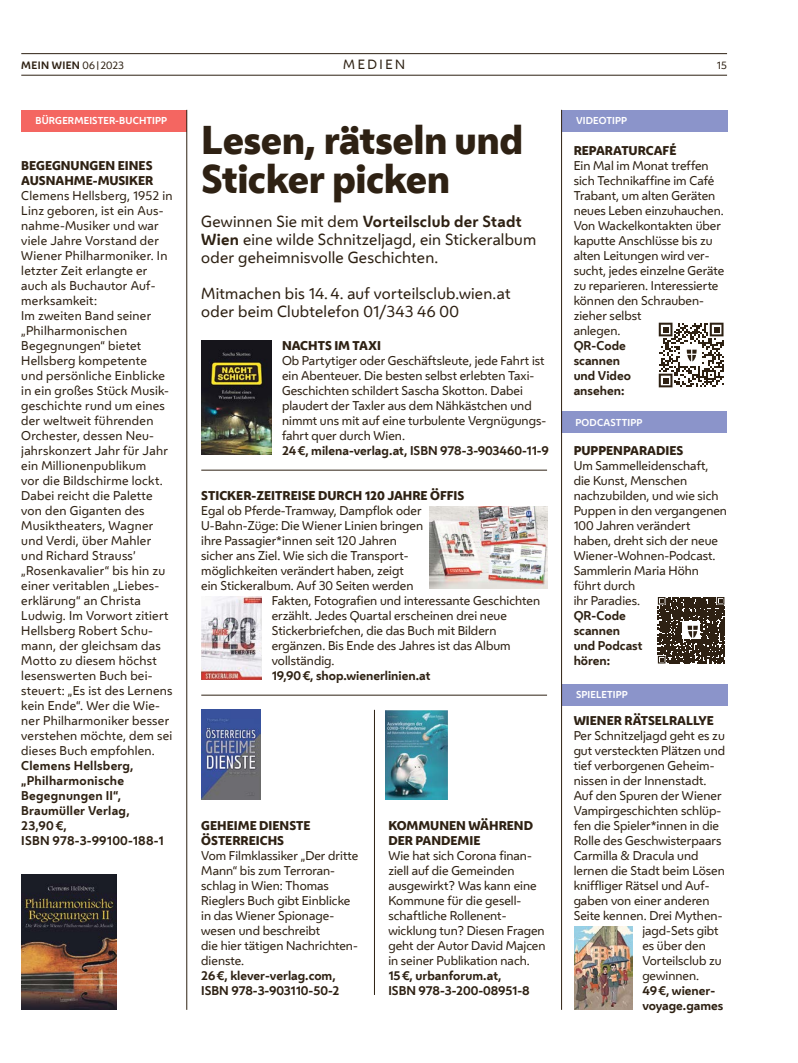
<style>
.page{position:relative;width:798px;height:1063px;background:#fff}
.page>*{position:absolute;margin:0;border:0;box-sizing:border-box;transform-origin:0 0}
.t1{font:800 37.5px/38.8px "Wiener Melange";letter-spacing:-.015em;color:#2e2113}
.t2{font:15px/18px "Wiener Melange";letter-spacing:.015em;color:#2e2113}
.t3{font:12.5px "Wiener Melange";color:#2e2113}
.Spalte_Infobox_Spalte_FT{font:11.88px/15px "Wiener Melange";color:#2e2113}
.Spalte_Infobox_Spalte_FT-2{font:11.88px/15px "Wiener Melange";letter-spacing:.02em;color:#2e2113}
.Spalte_Infobox_Spalte_Info{font:11.88px/15px "Wiener Melange";color:#2e2113}
.Spalte_Infobox_Spalte_Header{font:800 11.88px/15px "Wiener Melange";color:#2e2113}
.Spalte_Infobox_Spalte_Info-2{font:700 11.88px/15px "Wiener Melange";color:#2e2113}
.Spalte_Infobox_Spalte_FT-3{font:700 11.88px/15px "Wiener Melange";letter-spacing:.02em;color:#2e2113}
.Spalte_Infobox_Spalte_FT-4{font:700 11.88px/15px "Wiener Melange";color:#2e2113}
.t4{font:700 10px "Wiener Melange";letter-spacing:.035em;color:#2e2113}
.t5{font:10px "Wiener Melange";color:#2e2113}
.t6{font:700 9.38px "Wiener Melange";letter-spacing:.01em;color:#fff}
.s1{font-weight:400}
.s2{font-weight:400;font-size:7.5px}
.s3{font-weight:700}
</style>
<div class="page">
<hr style="left:21px;top:75px;width:705px;height:1px;background:#2e2113">
<hr style="left:21px;top:53px;width:705px;height:1px;background:#2e2113">
<div style="left:561px;top:411px;width:165px;height:22px;background:#8b94ca"></div>
<hr style="left:201px;top:695px;width:346px;height:1px;background:#2e2113">
<div style="left:21px;top:110px;width:166px;height:22px;background:#f46661"></div>
<hr style="left:186px;top:110px;width:1px;height:900px;background:#2e2113">
<img style="left:21px;top:875px;width:96px;height:135px">
<img style="left:385px;top:710px;width:62px;height:90px">
<img style="left:574px;top:926px;width:57px;height:84px">
<img style="left:201px;top:710px;width:59px;height:90px">
<hr style="left:374px;top:710px;width:1px;height:285px;background:#2e2113">
<div style="left:561px;top:110px;width:166px;height:22px;background:#8b94ca"></div>
<div style="left:561px;top:684px;width:166px;height:22px;background:#8b94ca"></div>
<hr style="left:561px;top:110px;width:1px;height:900px;background:#2e2113">
<svg style="left:724px;top:597px;width:1px;height:67px"></svg>
<svg style="left:657px;top:597px;width:67px;height:67px"></svg>
<svg style="left:658px;top:322px;width:66px;height:66px"></svg>
<svg style="left:658px;top:323px;width:65px;height:64px"></svg>
<hr style="left:201px;top:470px;width:346px;height:1px;background:#2e2113">
<img style="left:201px;top:596px;width:60px;height:84px">
<img style="left:429px;top:506px;width:118px;height:83px">
<img style="left:201px;top:340px;width:71px;height:115px">
<p class="t4" style="left:21px;top:57px;width:104px">MEIN WIEN <span class="s1">06</span><span class="s2">|</span><span class="s1">2023</span></p>
<p class="t3" style="left:343px;top:55px;width:24px">Medie</p>
<p class="t3" style="left:395px;top:55px;width:11px">n</p>
<p class="t5" style="left:716px;top:58px;width:12px">15</p>
<p class="t6" style="left:35px;top:113px;width:133px">BÜRGERMEISTER-BUCHTIPP</p>
<h1 class="Spalte_Infobox_Spalte_Header" style="left:21px;top:158px;width:133px">BEGEGNUNGEN EINES</h1>
<h1 class="Spalte_Infobox_Spalte_Header" style="left:21px;top:173px;width:134px">AUSNAHME-MUSIKER</h1>
<p class="Spalte_Infobox_Spalte_FT-2" style="left:21px;top:187px;width:153px">Clemens Hellsberg, 1952 in<br>Linz geboren, ist ein Aus&shy;nahme-Musiker und war viele Jahre Vorstand der<br>Wiener Philharmoniker. In letzter Zeit erlangte er auch als Buchautor Auf&shy;merksamkeit:<br>Im zweiten Band seiner „Philharmonischen<br>Begegnungen“ bietet<br>Hellsberg kompetente<br>und persönliche Einblicke in ein großes Stück Musik&shy;geschichte rund um eines der weltweit führenden<br>Orchester, dessen Neu&shy;jahrskonzert Jahr für Jahr ein Millionenpublikum<br>vor die Bildschirme lockt.<br>Dabei reicht die Palette von den Giganten des<br>Musiktheaters, Wagner und Verdi, über Mahler und Richard Strauss’ „Rosenkavalier“ bis hin zu einer veritablen „Liebes&shy;erklärung“ an Christa<br>Ludwig. Im Vorwort zitiert<br>Hellsberg Robert Schu&shy;mann, der gleichsam das<br>Motto zu diesem höchst lesenswerten Buch bei&shy;steuert: „Es ist des Lernens kein Ende“. Wer die Wie&shy;ner Philharmoniker besser verstehen möchte, dem sei dieses Buch empfohlen.</p>
<p class="Spalte_Infobox_Spalte_FT-3" style="left:21px;top:757px;width:144px">Clemens Hellsberg, „Philharmonische<br>Begegnungen II“,<br>Braumüller Verlag,<br>23,90 €,<br>ISBN 978-3-99100-188-1</p>
<p class="t1" style="left:201px;top:121px;width:323px">Lesen, rätseln und<br>Sticker picken</p>
<p class="t2" style="left:201px;top:211px;width:336px">Gewinnen Sie mit dem <span class="s3">Vorteilsclub der Stadt<br>Wien</span> eine wilde Schnitzeljagd, ein Stickeralbum oder geheimnisvolle Geschichten.</p>
<p class="t2" style="left:201px;top:283px;width:311px">Mitmachen bis 14. 4. auf vorteilsclub.wien.at oder beim Clubtelefon 01/343 46 00</p>
<h1 class="Spalte_Infobox_Spalte_Header" style="left:282px;top:338px;width:100px">NACHTS IM TAXI</h1>
<p class="Spalte_Infobox_Spalte_FT" style="left:282px;top:352px;width:265px">Ob Partytiger oder Geschäftsleute, jede Fahrt ist ein Abenteuer. Die besten selbst erlebten Taxi-Geschichten schildert Sascha Skotton. Dabei plaudert der Taxler aus dem Nähkästchen und nimmt uns mit auf eine turbulente Vergnügungs&shy;fahrt quer durch Wien.</p>
<p class="Spalte_Infobox_Spalte_Info-2" style="left:282px;top:442px;width:268px">24€, milena-verlag.at, ISBN 978-3-903460-11-9</p>
<h1 class="Spalte_Infobox_Spalte_Header" style="left:201px;top:488px;width:264px">STICKER-ZEITREISE DURCH 120 JAHRE ÖFFIS</h1>
<p class="Spalte_Infobox_Spalte_FT" style="left:201px;top:502px;width:222px">Egal ob Pferde-Tramway, Dampflok oder</p>
<p class="Spalte_Infobox_Spalte_FT" style="left:201px;top:517px;width:223px">U-Bahn-Züge: Die Wiener Linien bringen</p>
<p class="Spalte_Infobox_Spalte_FT" style="left:201px;top:532px;width:197px">ihre Passagier*innen seit 120 Jahren</p>
<p class="Spalte_Infobox_Spalte_FT" style="left:201px;top:547px;width:209px">sicher ans Ziel. Wie sich die Transport-</p>
<p class="Spalte_Infobox_Spalte_FT" style="left:201px;top:562px;width:204px">möglichkeiten verändert haben, zeigt</p>
<p class="Spalte_Infobox_Spalte_FT" style="left:201px;top:577px;width:213px">ein Stickeralbum. Auf 30 Seiten werden</p>
<p class="Spalte_Infobox_Spalte_FT" style="left:272px;top:592px;width:270px">Fakten, Fotografien und interessante Geschichten</p>
<p class="Spalte_Infobox_Spalte_FT" style="left:272px;top:607px;width:236px">erzählt. Jedes Quartal erscheinen drei neue</p>
<p class="Spalte_Infobox_Spalte_FT" style="left:272px;top:622px;width:226px">Stickerbriefchen, die das Buch mit Bildern</p>
<p class="Spalte_Infobox_Spalte_FT" style="left:272px;top:637px;width:240px">ergänzen. Bis Ende des Jahres ist das Album</p>
<p class="Spalte_Infobox_Spalte_FT" style="left:272px;top:652px;width:64px">vollständig.</p>
<p class="Spalte_Infobox_Spalte_Info-2" style="left:272px;top:667px;width:160px">19,90€, shop.wienerlinien.at</p>
<h1 class="Spalte_Infobox_Spalte_Header" style="left:201px;top:818px;width:111px">GEHEIME DIENSTE</h1>
<h1 class="Spalte_Infobox_Spalte_Header" style="left:201px;top:833px;width:84px">ÖSTERREICHS</h1>
<p class="Spalte_Infobox_Spalte_FT" style="left:201px;top:847px;width:158px">Vom Filmklassiker „Der dritte<br>Mann“ bis zum Terroran&shy;schlag in Wien: Thomas<br>Rieglers Buch gibt Einblicke in das Wiener Spionage&shy;wesen und beschreibt<br>die hier tätigen Nachrichten&shy;dienste.</p>
<p class="Spalte_Infobox_Spalte_Info-2" style="left:201px;top:967px;width:139px">26€, klever-verlag.com,<br>ISBN 978-3-903110-50-2</p>
<h1 class="Spalte_Infobox_Spalte_Header" style="left:388px;top:818px;width:146px">KOMMUNEN WÄHREND<br>DER PANDEMIE</h1>
<p class="Spalte_Infobox_Spalte_FT" style="left:388px;top:847px;width:159px">Wie hat sich Corona finan&shy;ziell auf die Gemeinden ausgewirkt? Was kann eine<br>Kommune für die gesell&shy;schaftliche Rollenent&shy;wicklung tun? Diesen Fragen geht der Autor David Majcen in seiner Publikation nach.</p>
<p class="Spalte_Infobox_Spalte_FT-4" style="left:388px;top:967px;width:115px">15€, urbanforum.at,</p>
<p class="Spalte_Infobox_Spalte_FT-4" style="left:388px;top:982px;width:143px">ISBN 978-3-200-08951-8</p>
<p class="t6" style="left:576px;top:113px;width:53px">VIDEOTIPP</p>
<h1 class="Spalte_Infobox_Spalte_Header" style="left:573px;top:143px;width:104px">REPARATURCAFÉ</h1>
<p class="Spalte_Infobox_Spalte_Info" style="left:573px;top:157px;width:152px">Ein Mal im Monat treffen sich Technikaffine im Café<br>Trabant, um alten Geräten neues Leben einzuhauchen.<br>Von Wackelkontakten über kaputte Anschlüsse bis zu alten Leitungen wird ver&shy;sucht, jedes einzelne Geräte zu reparieren. Interessierte können den Schrauben&shy;zieher selbst<br>anlegen.</p>
<p class="Spalte_Infobox_Spalte_Info-2" style="left:573px;top:337px;width:59px">QR-Code scannen und Video</p>
<p class="Spalte_Infobox_Spalte_Info-2" style="left:573px;top:382px;width:52px">ansehen:</p>
<p class="t6" style="left:575px;top:414px;width:68px">PODCASTTIPP</p>
<h1 class="Spalte_Infobox_Spalte_Header" style="left:573px;top:443px;width:111px">PUPPENPARADIES</h1>
<p class="Spalte_Infobox_Spalte_FT" style="left:573px;top:457px;width:155px">Um Sammelleidenschaft, die Kunst, Menschen nachzubilden, und wie sich<br>Puppen in den vergangenen<br>100 Jahren verändert haben, dreht sich der neue<br>Wiener-Wohnen-Podcast.<br>Sammlerin Maria Höhn führt durch<br>ihr Paradies.</p>
<p class="Spalte_Infobox_Spalte_Info-2" style="left:573px;top:607px;width:70px">QR-Code scannen und Podcast hören:</p>
<p class="t6" style="left:576px;top:687px;width:53px">SPIELETIPP</p>
<h1 class="Spalte_Infobox_Spalte_Header" style="left:573px;top:713px;width:142px">WIENER RÄTSELRALLYE</h1>
<p class="Spalte_Infobox_Spalte_FT" style="left:573px;top:727px;width:153px">Per Schnitzeljagd geht es zu</p>
<p class="Spalte_Infobox_Spalte_FT" style="left:573px;top:742px;width:153px">gut versteckten Plätzen und</p>
<p class="Spalte_Infobox_Spalte_FT" style="left:573px;top:757px;width:142px">tief verborgenen Geheim-</p>
<p class="Spalte_Infobox_Spalte_FT" style="left:573px;top:772px;width:134px">nissen in der Innenstadt.</p>
<p class="Spalte_Infobox_Spalte_FT" style="left:573px;top:787px;width:149px">Auf den Spuren der Wiener</p>
<p class="Spalte_Infobox_Spalte_FT" style="left:573px;top:802px;width:149px">Vampirgeschichten schlüp-</p>
<p class="Spalte_Infobox_Spalte_FT" style="left:573px;top:817px;width:147px">fen die Spieler*innen in die</p>
<p class="Spalte_Infobox_Spalte_FT" style="left:573px;top:832px;width:149px">Rolle des Geschwisterpaars</p>
<p class="Spalte_Infobox_Spalte_FT" style="left:573px;top:847px;width:126px">Carmilla &amp; Dracula und</p>
<p class="Spalte_Infobox_Spalte_FT" style="left:573px;top:862px;width:152px">lernen die Stadt beim Lösen</p>
<p class="Spalte_Infobox_Spalte_FT" style="left:573px;top:877px;width:137px">kniffliger Rätsel und Auf-</p>
<p class="Spalte_Infobox_Spalte_FT" style="left:573px;top:892px;width:137px">gaben von einer anderen</p>
<p class="Spalte_Infobox_Spalte_FT" style="left:573px;top:907px;width:150px">Seite kennen. Drei Mythen-</p>
<p class="Spalte_Infobox_Spalte_FT" style="left:642px;top:922px;width:78px">jagd-Sets gibt</p>
<p class="Spalte_Infobox_Spalte_FT" style="left:642px;top:937px;width:65px">es über den</p>
<p class="Spalte_Infobox_Spalte_FT" style="left:642px;top:952px;width:81px">Vorteilsclub zu</p>
<p class="Spalte_Infobox_Spalte_FT" style="left:642px;top:967px;width:58px">gewinnen.</p>
<p class="Spalte_Infobox_Spalte_FT-4" style="left:642px;top:982px;width:83px">49€, wiener&shy;voyage.games</p>
</div>
